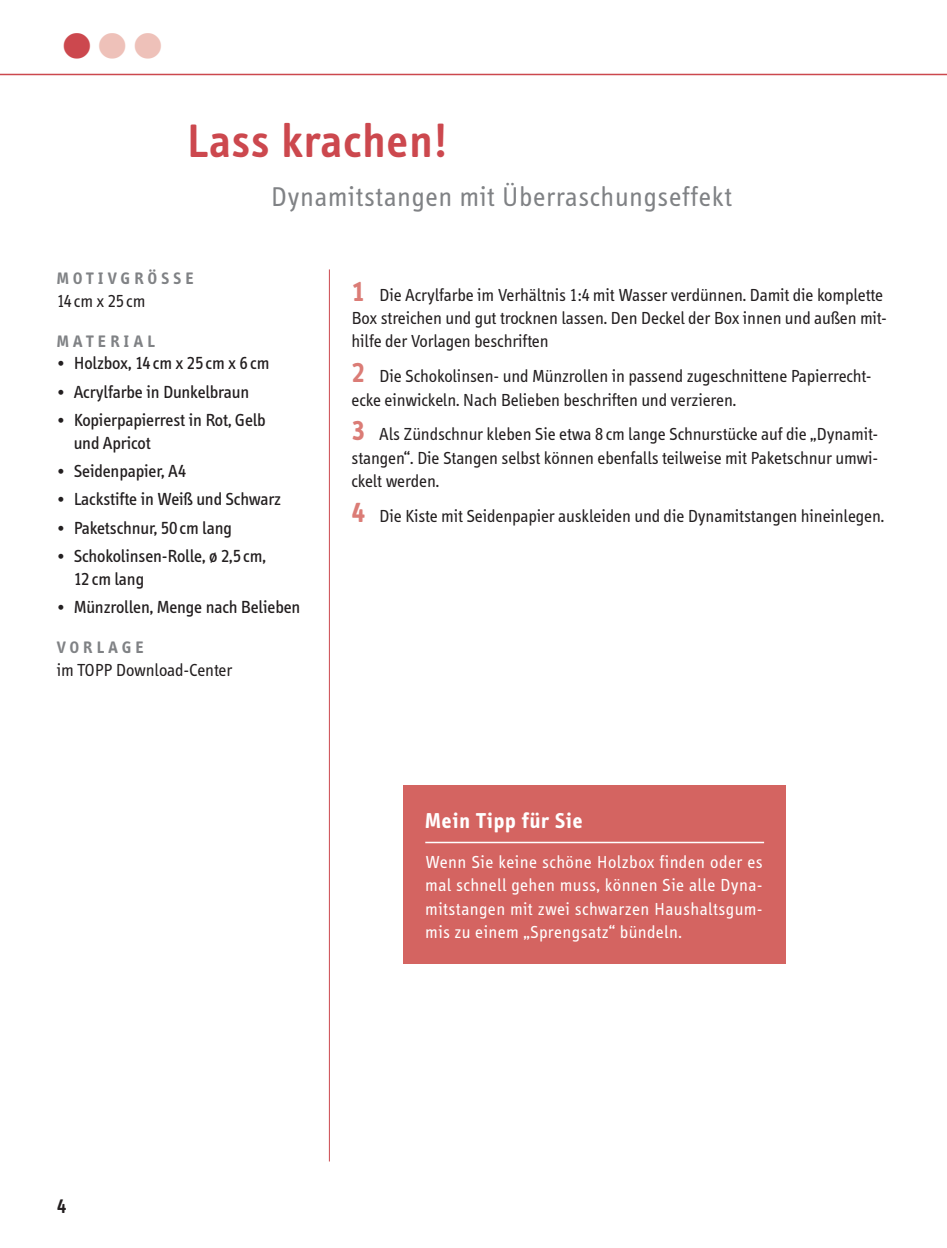
<style>
.page{position:relative;width:947px;height:1248px;background:#fff}
.page>*{position:absolute;margin:0;border:0;box-sizing:border-box;transform-origin:0 0}
.t1{font:600 48px "Info";letter-spacing:.03em;color:#cc484e}
.t2{font:44px "Wingdings";color:#cc484e}
.t3{font:28px "Info";letter-spacing:.03em;color:#808285}
.t4{font:700 22px "Info";letter-spacing:.05em;color:#fff}
.t5{font:600 20px "Info";color:#231f20}
.t6{font:18px/23.2px "Info";color:#231f20}
.t7{font:18px/22.6px "Info";color:#231f20}
.t8{font:18px/23.2px "Info";letter-spacing:.03em;color:#fff;text-align:justify}
.t9{font:700 17px "Info";letter-spacing:.26em;color:#808285}
.s1{color:#eec1b9}
.s2{font-weight:700;font-size:28px;color:#db7c76}
</style>
<div class="page">
<hr style="left:329px;top:269px;width:1px;height:892px;background:#cc484e">
<hr style="left:0;top:74px;width:947px;height:1px;background:#cc484e">
<div style="left:403px;top:785px;width:382px;height:178px;background:#d46461"></div>
<hr style="left:425px;top:841px;width:339px;height:2px;background:#fff">
<h2 class="t2" style="left:60px;top:22px;width:106px">●<span class="s1">●●</span></h2>
<h1 class="t1" style="left:187px;top:122px;width:262px">Lass krachen!</h1>
<h3 class="t3" style="left:271px;top:183px;width:463px">Dynamitstangen mit Überraschungseffekt</h3>
<p class="t9" style="left:57px;top:269px;width:138px">MOTIVGRÖSSE</p>
<p class="t6" style="left:57px;top:289px;width:90px">14 cm x 25 cm</p>
<p class="t9" style="left:57px;top:332px;width:99px">MATERIAL</p>
<p class="t7" style="left:57px;top:353px;width:214px">• Holzbox, 14 cm x 25 cm x 6 cm</p>
<p class="t7" style="left:57px;top:382px;width:194px">• Acrylfarbe in Dunkelbraun</p>
<p class="t7" style="left:74px;top:410px;width:193px;text-indent:-17px">• Kopierpapierrest in Rot, Gelb und Apricot</p>
<p class="t7" style="left:57px;top:461px;width:131px">• Seidenpapier, A4</p>
<p class="t7" style="left:57px;top:489px;width:226px">• Lackstifte in Weiß und Schwarz</p>
<p class="t7" style="left:57px;top:518px;width:176px">• Paketschnur, 50 cm lang</p>
<p class="t7" style="left:74px;top:546px;width:194px;text-indent:-17px">• Schokolinsen-Rolle, ø 2,5 cm,<br>12 cm lang</p>
<p class="t7" style="left:57px;top:597px;width:245px">• Münzrollen, Menge nach Belieben</p>
<p class="t9" style="left:57px;top:638px;width:88px">VORLAGE</p>
<p class="t6" style="left:57px;top:658px;width:177px">im TOPP Download-Center</p>
<p class="t6" style="left:351px;top:284px;width:537px"><span class="s2">1</span> Die Acrylfarbe im Verhältnis 1:4 mit Wasser verdünnen. Damit die komplette<br>Box streichen und gut trocknen lassen. Den Deckel der Box innen und außen mit&shy;hilfe der Vorlagen beschriften</p>
<p class="t6" style="left:351px;top:365px;width:521px"><span class="s2">2</span> Die Schokolinsen- und Münzrollen in passend zugeschnittene Papierrecht&shy;ecke einwickeln. Nach Belieben beschriften und verzieren.</p>
<p class="t6" style="left:351px;top:423px;width:528px;text-align:justify"><span class="s2">3</span> Als Zündschnur kleben Sie etwa 8 cm lange Schnurstücke auf die „Dynamit&shy;stangen“. Die Stangen selbst können ebenfalls teilweise mit Paketschnur umwi&shy;ckelt werden.</p>
<p class="t6" style="left:351px;top:504px;width:534px"><span class="s2">4</span> Die Kiste mit Seidenpapier auskleiden und die Dynamitstangen hin einlegen.</p>
<p class="t4" style="left:425px;top:808px;width:159px">Mein Tipp für Sie</p>
<p class="t8" style="left:425px;top:850px;width:339px">Wenn Sie keine schöne Holzbox finden oder es mal schnell gehen muss, können Sie alle Dyna&shy;mitstangen mit zwei schwarzen Haushaltsgum&shy;mis zu einem „Sprengsatz“ bündeln.</p>
<p class="t5" style="left:57px;top:1198px;width:11px">4</p>
</div>
